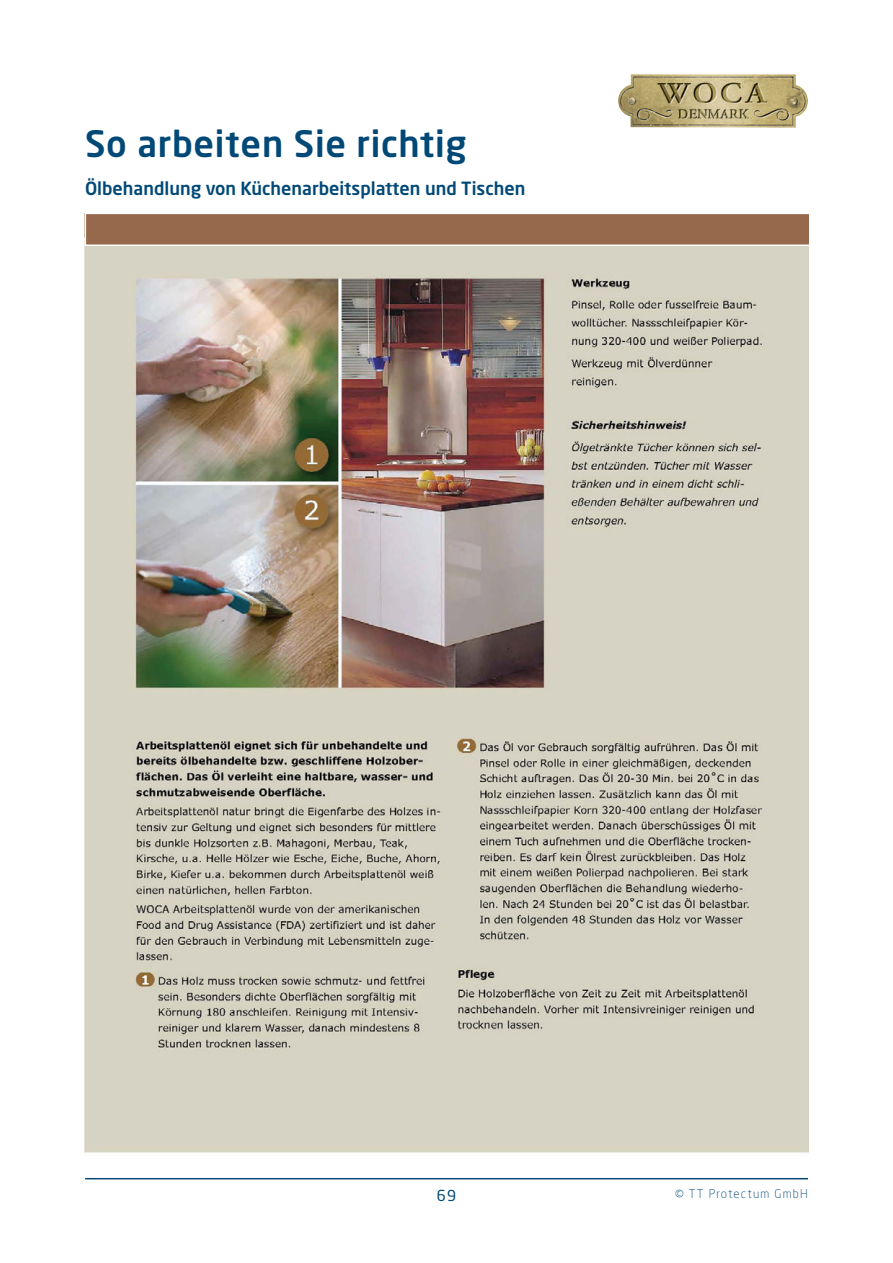
<style>
.page{position:relative;width:893px;height:1263px;background:#fff}
.page>*{position:absolute;margin:0;border:0;box-sizing:border-box;transform-origin:0 0}
.t1{font:500 36px "Neo Sans";letter-spacing:.02em;color:#004876}
.t2{font:500 18px "Neo Sans";color:#004876}
.t3{font:15px "Neo Sans";color:#004876}
.t4{font:300 12px "Neo Sans";letter-spacing:.1em;color:#004876}
</style>
<div class="page">
<hr style="left:85px;top:1178px;width:723px;height:1px;background:#004876">
<img style="left:84px;top:247px;width:725px;height:906px">
<img style="left:618px;top:74px;width:190px;height:54px">
<svg style="left:84px;top:213px;width:725px;height:34px;background:#a1775d"></svg>
<h1 class="t1" style="left:85px;top:121px;width:383px">So arbeiten Sie richtig</h1>
<p class="t2" style="left:85px;top:177px;width:442px">Ölbehandlung von Küchenarbeitsplatten und Tischen</p>
<p class="t3" style="left:437px;top:1186px;width:21px">69</p>
<p class="t4" style="left:675px;top:1186px;width:134px">© TT Protectum GmbH</p>
</div>
